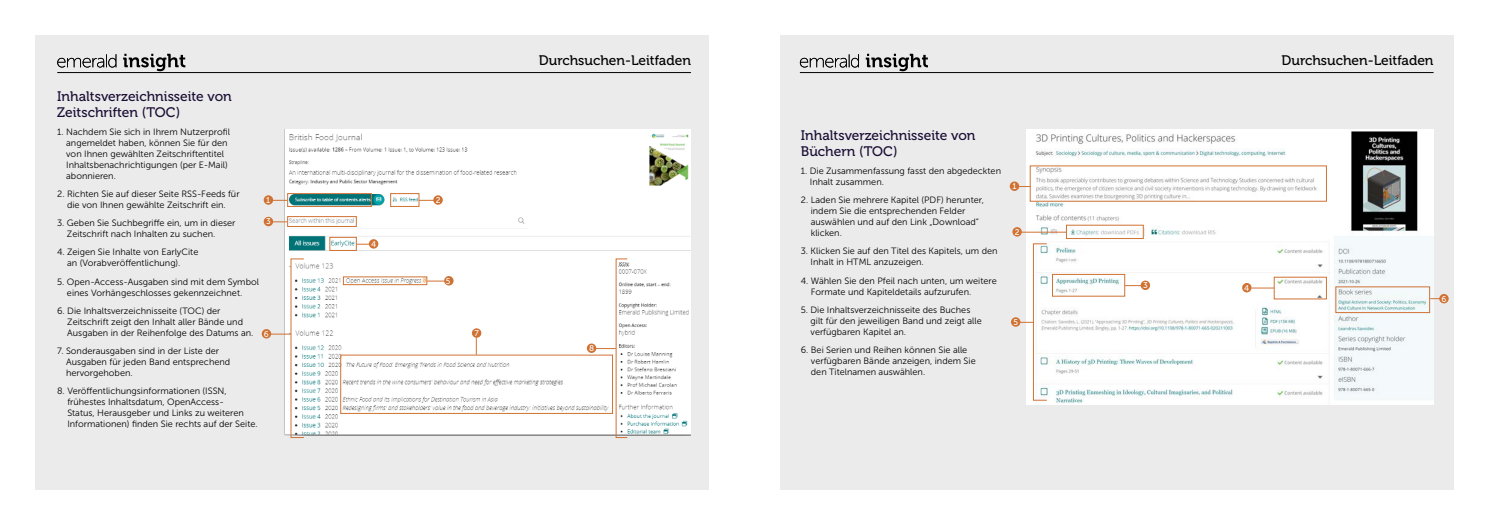
<style>
.page{position:relative;width:1489px;height:525px;background:#fff}
.page>*{position:absolute;margin:0;border:0;box-sizing:border-box;transform-origin:0 0}
.t1{font:13.75px/16.5px "Museo 500";color:#1a0d34}
.t2{font:13.75px "Museo 500";color:#000}
.t3{font:9.12px/11px "Museo Sans 300";color:#000}
.t4{font:8.38px "Museo Sans 500";color:#fff}
</style>
<div class="page">
<div style="left:35px;top:35px;width:674px;height:454px;background:#ebebeb"></div>
<div style="left:780px;top:35px;width:673px;height:454px;background:#ebebeb"></div>
<hr style="left:57px;top:72px;width:634px;height:1px;background:#000">
<hr style="left:799px;top:72px;width:634px;height:1px;background:#000">
<svg style="left:57px;top:54px;width:128px;height:17px"></svg>
<svg style="left:799px;top:54px;width:129px;height:17px"></svg>
<img style="left:1026px;top:129px;width:407px;height:275px">
<img style="left:284px;top:129px;width:407px;height:306px">
<div style="left:1033px;top:243px;width:14px;height:157px;border:1px solid #cf7234"></div>
<div style="left:287px;top:216px;width:69px;height:11px;border:1px solid #cf7234"></div>
<div style="left:287px;top:193px;width:85px;height:14px;border:1px solid #cf7234"></div>
<div style="left:390px;top:193px;width:29px;height:14px;border:1px solid #cf7234"></div>
<div style="left:1052px;top:274px;width:72px;height:22px;border:1px solid #cf7234"></div>
<div style="left:1273px;top:277px;width:53px;height:22px;border:1px solid #cf7234"></div>
<div style="left:1335px;top:286px;width:94px;height:27px;border:1px solid #cf7234"></div>
<div style="left:1066px;top:225px;width:77px;height:14px;border:1px solid #cf7234"></div>
<div style="left:329px;top:237px;width:27px;height:13px;border:1px solid #cf7234"></div>
<div style="left:343px;top:276px;width:84px;height:9px;border:1px solid #cf7234"></div>
<svg style="left:271px;top:333px;width:20px;height:1px"></svg>
<div style="left:262px;top:329px;width:9px;height:9px;background:#cf7234;border-radius:50%"></div>
<svg style="left:1020px;top:322px;width:13px;height:1px"></svg>
<div style="left:1010px;top:317px;width:10px;height:9px;background:#cf7234;border-radius:50%"></div>
<hr style="left:1019px;top:232px;width:47px;height:1px;background:#cf7234">
<div style="left:1012px;top:227px;width:9px;height:9px;background:#cf7234;border-radius:50%"></div>
<svg style="left:1124px;top:285px;width:16px;height:1px"></svg>
<svg style="left:1251px;top:287px;width:22px;height:1px"></svg>
<svg style="left:1140px;top:280px;width:9px;height:10px"></svg>
<div style="left:1438px;top:294px;width:10px;height:9px;background:#cf7234;border-radius:50%"></div>
<svg style="left:1241px;top:283px;width:10px;height:9px"></svg>
<div style="left:1009px;top:181px;width:10px;height:10px;background:#cf7234;border-radius:50%"></div>
<svg style="left:596px;top:348px;width:19px;height:1px"></svg>
<div style="left:587px;top:343px;width:9px;height:10px;background:#cf7234;border-radius:50%"></div>
<svg style="left:273px;top:221px;width:14px;height:1px"></svg>
<div style="left:264px;top:217px;width:9px;height:9px;background:#cf7234;border-radius:50%"></div>
<svg style="left:273px;top:200px;width:14px;height:1px"></svg>
<div style="left:264px;top:195px;width:9px;height:10px;background:#cf7234;border-radius:50%"></div>
<svg style="left:419px;top:200px;width:14px;height:1px"></svg>
<div style="left:433px;top:195px;width:10px;height:10px;background:#cf7234;border-radius:50%"></div>
<svg style="left:356px;top:244px;width:13px;height:1px"></svg>
<svg style="left:427px;top:280px;width:17px;height:1px"></svg>
<div style="left:369px;top:239px;width:9px;height:9px;background:#cf7234;border-radius:50%"></div>
<div style="left:444px;top:276px;width:9px;height:9px;background:#cf7234;border-radius:50%"></div>
<svg style="left:476px;top:337px;width:1px;height:17px"></svg>
<div style="left:472px;top:328px;width:9px;height:9px;background:#cf7234;border-radius:50%"></div>
<h1 class="t1" style="left:57px;top:88px;width:176px">Inhaltsverzeichnisseite von<br>Zeitschriften (TOC)</h1>
<p class="t3" style="left:66px;top:127px;width:165px;text-indent:-9px">1. Nachdem Sie sich in Ihrem Nutzerprofil angemeldet haben, können Sie für den von Ihnen gewählten Zeitschriftentitel Inhaltsbenachrichtigungen (per E-Mail) abonnieren.</p>
<p class="t3" style="left:57px;top:189px;width:184px;text-align:center">2. Richten Sie auf dieser Seite RSS-Feeds für die von Ihnen gewählte Zeitschrift ein.</p>
<p class="t3" style="left:67px;top:218px;width:170px;text-indent:-10px">3. Geben Sie Suchbegriffe ein, um in dieser<br>Zeitschrift nach Inhalten zu suchen.</p>
<p class="t3" style="left:67px;top:247px;width:133px;text-indent:-10px">4. Zeigen Sie Inhalte von EarlyCite an (Vorabveröffentlichung).</p>
<p class="t3" style="left:67px;top:276px;width:193px;text-indent:-10px">5. Open-Access-Ausgaben sind mit dem Symbol eines Vorhängeschlosses gekennzeichnet.</p>
<p class="t3" style="left:67px;top:305px;width:188px;text-indent:-10px">6. Die Inhaltsverzeichnisseite (TOC) der<br>Zeitschrift zeigt den Inhalt aller Bände und<br>Ausgaben in der Reihenfolge des Datums an.</p>
<p class="t3" style="left:66px;top:345px;width:166px;text-indent:-9px">7. Sonderausgaben sind in der Liste der<br>Ausgaben für jeden Band entsprechend hervorgehoben.</p>
<p class="t3" style="left:67px;top:385px;width:192px;text-indent:-10px">8. Veröffentlichungsinformationen (ISSN, frühestes Inhaltsdatum, OpenAccess-<br>Status, Herausgeber und Links zu weiteren Informationen) finden Sie rechts auf der Seite.</p>
<p class="t4" style="left:266px;top:195px;width:6px">1</p>
<p class="t4" style="left:436px;top:195px;width:6px">2</p>
<p class="t4" style="left:371px;top:239px;width:7px">4</p>
<p class="t4" style="left:266px;top:217px;width:6px">3</p>
<p class="t4" style="left:446px;top:276px;width:6px">5</p>
<p class="t4" style="left:264px;top:329px;width:6px">6</p>
<p class="t4" style="left:474px;top:328px;width:6px">7</p>
<h1 class="t2" style="left:539px;top:53px;width:154px">Durchsuchen-Leitfaden</h1>
<h1 class="t2" style="left:1281px;top:53px;width:154px">Durchsuchen-Leitfaden</h1>
<p class="t4" style="left:589px;top:343px;width:7px">8</p>
<h1 class="t1" style="left:800px;top:127px;width:176px">Inhaltsverzeichnisseite von<br>Büchern (TOC)</h1>
<p class="t3" style="left:809px;top:166px;width:193px;text-indent:-9px">1. Die Zusammenfassung fasst den abgedeckten<br>Inhalt zusammen.</p>
<p class="t3" style="left:810px;top:195px;width:175px;text-indent:-10px">2. Laden Sie mehrere Kapitel (PDF) herunter, indem Sie die entsprechenden Felder auswählen und auf den Link „Download“ klicken.</p>
<p class="t3" style="left:810px;top:246px;width:188px;text-indent:-10px">3. Klicken Sie auf den Titel des Kapitels, um den<br>Inhalt in HTML anzuzeigen.</p>
<p class="t3" style="left:810px;top:275px;width:187px;text-indent:-10px">4. Wählen Sie den Pfeil nach unten, um weitere<br>Formate und Kapiteldetails aufzurufen.</p>
<p class="t3" style="left:810px;top:304px;width:173px;text-indent:-10px">5. Die Inhaltsverzeichnisseite des Buches gilt für den jeweiligen Band und zeigt alle verfügbaren Kapitel an.</p>
<p class="t3" style="left:810px;top:344px;width:166px;text-indent:-10px">6. Bei Serien und Reihen können Sie alle verfügbaren Bände anzeigen, indem Sie den Titelnamen auswählen.</p>
<p class="t4" style="left:1012px;top:181px;width:6px">1</p>
<p class="t4" style="left:1014px;top:227px;width:6px">2</p>
<p class="t4" style="left:1013px;top:317px;width:6px">5</p>
<p class="t4" style="left:1142px;top:280px;width:6px">3</p>
<p class="t4" style="left:1244px;top:283px;width:7px">4</p>
<p class="t4" style="left:1441px;top:294px;width:6px">6</p>
</div>
